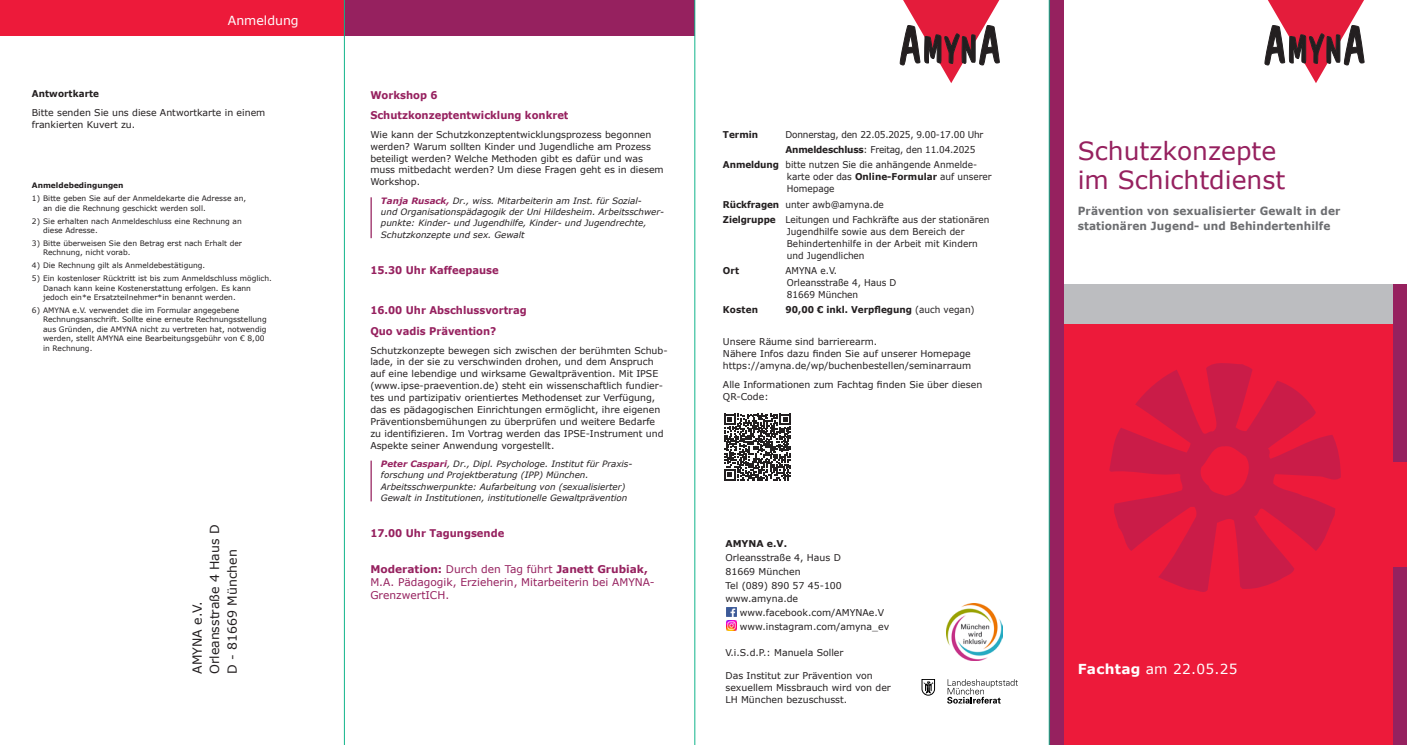
<style>
.page{position:relative;width:1407px;height:745px;background:#fff}
.page>*{position:absolute;margin:0;border:0;box-sizing:border-box;transform-origin:0 0}
.t1{font:25px/28.8px "Verdana";color:#96215f}
.t2{font:13.75px "Verdana";letter-spacing:.02em;color:#fff}
.t3{font:12.5px "Verdana";color:#231f20}
.t4{font:12.5px "Verdana";color:#fff}
.t5{font:700 11.25px/15px "Verdana";letter-spacing:.01em;color:#6c6d70;scale:.94 1}
.Vortrag{font:700 10.62px "Verdana";color:#96215f;scale:.94 1}
.Vortrag-2{font:10.62px/13.1px "Verdana";color:#96215f}
.Standardabsatz{font:9.38px/11.9px "Verdana";color:#231f20}
.Daten{font:9.38px/11.9px "Verdana";color:#231f20;scale:.95 1}
.Daten-2{font:9.38px "Verdana";letter-spacing:-.02em;color:#231f20;scale:.95 1}
.Daten-3{font:700 9.38px "Verdana";color:#231f20;scale:.95 1}
.Daten-4{font:700 9.38px "Verdana";color:#231f20;scale:.94 1}
.Daten-5{font:700 9.38px "Verdana";color:#231f20}
.Standardabsatz-2{font:italic 8.75px/11.5px "Verdana";color:#231f20}
.t6{font:7.5px/9.4px "Verdana";color:#231f20}
.t7{font:700 7.5px "Verdana";color:#231f20}
.s1{font-weight:700;color:#96215f}
.s2{font-weight:700}
.s3{font-weight:400}
</style>
<div class="page">
<div style="left:1057px;top:284px;width:350px;height:43px;background:#bcbdc0"></div>
<div style="left:1058px;top:324px;width:349px;height:420px;background:#ed1a3a"></div>
<div style="left:1393px;top:284px;width:14px;height:177px;background:#96215f"></div>
<div style="left:1393px;top:567px;width:14px;height:177px;background:#96215f"></div>
<div style="left:1049px;top:0;width:14px;height:744px;background:#96215f"></div>
<div style="left:0;top:0;width:694px;height:35px;background:#96215f"></div>
<div style="left:0;top:0;width:344px;height:35px;background:#ed1a3a"></div>
<svg style="left:899px;top:0;width:101px;height:83px"></svg>
<svg style="left:1264px;top:0;width:101px;height:83px"></svg>
<hr style="left:344px;top:0;width:1px;height:744px;background:#10b48a">
<hr style="left:694px;top:0;width:1px;height:744px;background:#10b48a">
<hr style="left:1049px;top:0;width:1px;height:744px;background:#10b48a">
<svg style="left:1109px;top:363px;width:232px;height:229px"></svg>
<svg style="left:724px;top:413px;width:67px;height:67px"></svg>
<img style="left:946px;top:603px;width:57px;height:57px">
<svg style="left:947px;top:679px;width:71px;height:24px"></svg>
<svg style="left:921px;top:679px;width:14px;height:16px"></svg>
<svg style="left:726px;top:607px;width:10px;height:23px"></svg>
<hr style="left:370px;top:197px;width:2px;height:41px;background:#96215f">
<hr style="left:370px;top:460px;width:2px;height:41px;background:#96215f">
<p class="t4" style="left:228px;top:12px;width:72px">Anmeldung</p>
<p class="Daten-4" style="left:32px;top:88px;width:73px">Antwortkarte</p>
<p class="Standardabsatz" style="left:32px;top:107px;width:235px">Bitte senden Sie uns diese Antwortkarte in einem frankierten Kuvert zu.</p>
<p class="t7" style="left:32px;top:181px;width:93px">Anmeldebedingungen</p>
<p class="t6" style="left:43px;top:194px;width:204px;text-indent:-11px">1) Bitte geben Sie auf der Anmeldekarte die Adresse an, an die die Rechnung geschickt werden soll.</p>
<p class="t6" style="left:43px;top:216px;width:200px;text-indent:-11px">2) Sie erhalten nach Anmeldeschluss eine Rechnung an diese Adresse.</p>
<p class="t6" style="left:43px;top:238px;width:200px;text-indent:-11px">3) Bitte überweisen Sie den Betrag erst nach Erhalt der<br>Rechnung, nicht vorab.</p>
<p class="t6" style="left:32px;top:261px;width:175px">4) Die Rechnung gilt als Anmeldebestätigung.</p>
<p class="t6" style="left:43px;top:274px;width:230px;text-indent:-11px">5) Ein kostenloser Rücktritt ist bis zum Anmeldschluss möglich.<br>Danach kann keine Kostenerstattung erfolgen. Es kann jedoch ein*e Ersatzteilnehmer*in benannt werden.</p>
<p class="t6" style="left:43px;top:305px;width:225px;text-indent:-11px">6) AMYNA e.V. verwendet die im Formular angegebene Rechnungsanschrift. Sollte eine erneute Rechnungsstellung aus Gründen, die AMYNA nicht zu vertreten hat, notwendig werden, stellt AMYNA eine Bearbeitungsgebühr von € 8,00 in Rechnung.</p>
<p class="t3" style="left:207px;top:673px;width:151px;rotate:-90deg">Orleansstraße 4 Haus D</p>
<p class="t3" style="left:224px;top:673px;width:126px;rotate:-90deg">D - 81669 München</p>
<p class="t3" style="left:189px;top:673px;width:74px;rotate:-90deg">AMYNA e.V.</p>
<p class="Vortrag" style="left:370px;top:88px;width:73px">Workshop 6</p>
<p class="Vortrag" style="left:370px;top:108px;width:212px">Schutzkonzeptentwicklung konkret</p>
<p class="Standardabsatz" style="left:370px;top:128px;width:295px">Wie kann der Schutzkonzeptentwicklungsprozess begonnen werden? Warum sollten Kinder und Jugendliche am Prozess beteiligt werden? Welche Methoden gibt es dafür und was muss mitbedacht werden? Um diese Fragen geht es in diesem Workshop.</p>
<p class="Standardabsatz-2" style="left:381px;top:195px;width:285px"><span class="s1">Tanja Rusack,</span> Dr., wiss. Mitarbeiterin am Inst. für Sozial-<br>und Organisationspädagogik der Uni Hildesheim. Arbeitsschwer&shy;punkte: Kinder- und Jugendhilfe, Kinder- und Jugendrechte, Schutzkonzepte und sex. Gewalt</p>
<p class="Vortrag" style="left:370px;top:263px;width:138px">15.30 Uhr Kaffeepause</p>
<p class="Vortrag" style="left:370px;top:303px;width:168px">16.00 Uhr Abschlussvortrag</p>
<p class="Vortrag" style="left:370px;top:323px;width:136px">Quo vadis Prävention?</p>
<p class="Standardabsatz" style="left:370px;top:344px;width:299px">Schutzkonzepte bewegen sich zwischen der berühmten Schub&shy;lade, in der sie zu verschwinden drohen, und dem Anspruch auf eine lebendige und wirksame Gewaltprävention. Mit IPSE (www.ipse-praevention.de) steht ein wissenschaftlich fundier&shy;tes und partizipativ orientiertes Methodenset zur Verfügung, das es pädagogischen Einrichtungen ermöglicht, ihre eigenen Präventionsbemühungen zu überprüfen und weitere Bedarfe zu identifizieren. Im Vortrag werden das IPSE-Instrument und Aspekte seiner Anwendung vorgestellt.</p>
<p class="Standardabsatz-2" style="left:381px;top:458px;width:252px"><span class="s1">Peter Caspari</span>, Dr., Dipl. Psychologe. Institut für Praxis&shy;forschung und Projektberatung (IPP) München.<br>Arbeitsschwerpunkte: Aufarbeitung von (sexualisierter)<br>Gewalt in Institutionen, institutionelle Gewaltprävention</p>
<p class="Vortrag" style="left:370px;top:526px;width:144px">17.00 Uhr Tagungsende</p>
<p class="Vortrag-2" style="left:370px;top:562px;width:286px"><span class="s2">Moderation:</span> Durch den Tag führt <span class="s2">Janett Grubiak,<br></span>M.A. Pädagogik, Erzieherin, Mitarbeiterin bei AMYNA-<br>GrenzwertICH.</p>
<p class="Daten-3" style="left:723px;top:128px;width:39px">Termin</p>
<p class="Daten-2" style="left:785px;top:128px;width:210px">Donnerstag, den 22.05.2025, 9.00-17.00 Uhr</p>
<p class="Daten-2" style="left:785px;top:143px;width:201px"><span class="s2">Anmeldeschluss</span>: Freitag, den 11.04.2025</p>
<p class="Daten" style="left:787px;top:159px;width:217px;text-indent:-64px"><span class="s2">Anmeldung</span> bitte nutzen Sie die anhängende Anmelde&shy;karte oder das <span class="s2">Online-Formular</span> auf unserer<br>Homepage</p>
<p class="Daten" style="left:723px;top:198px;width:171px"><span class="s2">Rückfragen</span> unter awb@amyna.de</p>
<p class="Daten" style="left:787px;top:214px;width:215px;text-indent:-64px"><span class="s2">Zielgruppe</span> Leitungen und Fachkräfte aus der stationären Jugendhilfe sowie aus dem Bereich der Behindertenhilfe in der Arbeit mit Kindern und Jugendlichen</p>
<p class="Daten-3" style="left:723px;top:264px;width:19px">Ort</p>
<p class="Daten" style="left:785px;top:265px;width:118px">AMYNA e.V.<br>Orleansstraße 4, Haus D<br>81669 München</p>
<p class="Daten-3" style="left:723px;top:304px;width:38px">Kosten</p>
<p class="Daten-3" style="left:785px;top:304px;width:201px">90,00 € inkl. Verpflegung <span class="s3">(auch vegan)</span></p>
<p class="Standardabsatz" style="left:723px;top:335px;width:250px">Unsere Räume sind barrierearm.<br>Nähere Infos dazu finden Sie auf unserer Homepage https://amyna.de/wp/buchenbestellen/seminarraum</p>
<p class="Standardabsatz" style="left:723px;top:378px;width:261px">Alle Informationen zum Fachtag finden Sie über diesen<br>QR-Code:</p>
<p class="Daten-5" style="left:725px;top:537px;width:63px">AMYNA e.V.</p>
<p class="Standardabsatz" style="left:725px;top:551px;width:117px">Orleansstraße 4, Haus D</p>
<p class="Standardabsatz" style="left:725px;top:565px;width:77px">81669 München</p>
<p class="Standardabsatz" style="left:725px;top:579px;width:118px">Tel (089) 890 57 45-100</p>
<p class="Standardabsatz" style="left:725px;top:592px;width:74px">www.amyna.de</p>
<p class="Standardabsatz" style="left:740px;top:606px;width:146px">www.facebook.com/AMYNAe.V</p>
<p class="Standardabsatz" style="left:740px;top:620px;width:151px">www.instagram.com/amyna_ev</p>
<p class="Standardabsatz" style="left:725px;top:646px;width:120px">V.i.S.d.P.: Manuela Soller</p>
<p class="Standardabsatz" style="left:725px;top:669px;width:167px">Das Institut zur Prävention von sexuellem Missbrauch wird von der<br>LH München bezuschusst.</p>
<p class="t1" style="left:1078px;top:137px;width:209px">Schutzkonzepte im Schichtdienst</p>
<p class="t5" style="left:1078px;top:203px;width:281px">Prävention von sexualisierter Gewalt in der stationären Jugend- und Behindertenhilfe</p>
<p class="t2" style="left:1078px;top:659px;width:161px"><span class="s2">Fachtag</span> am 22.05.25</p>
</div>
